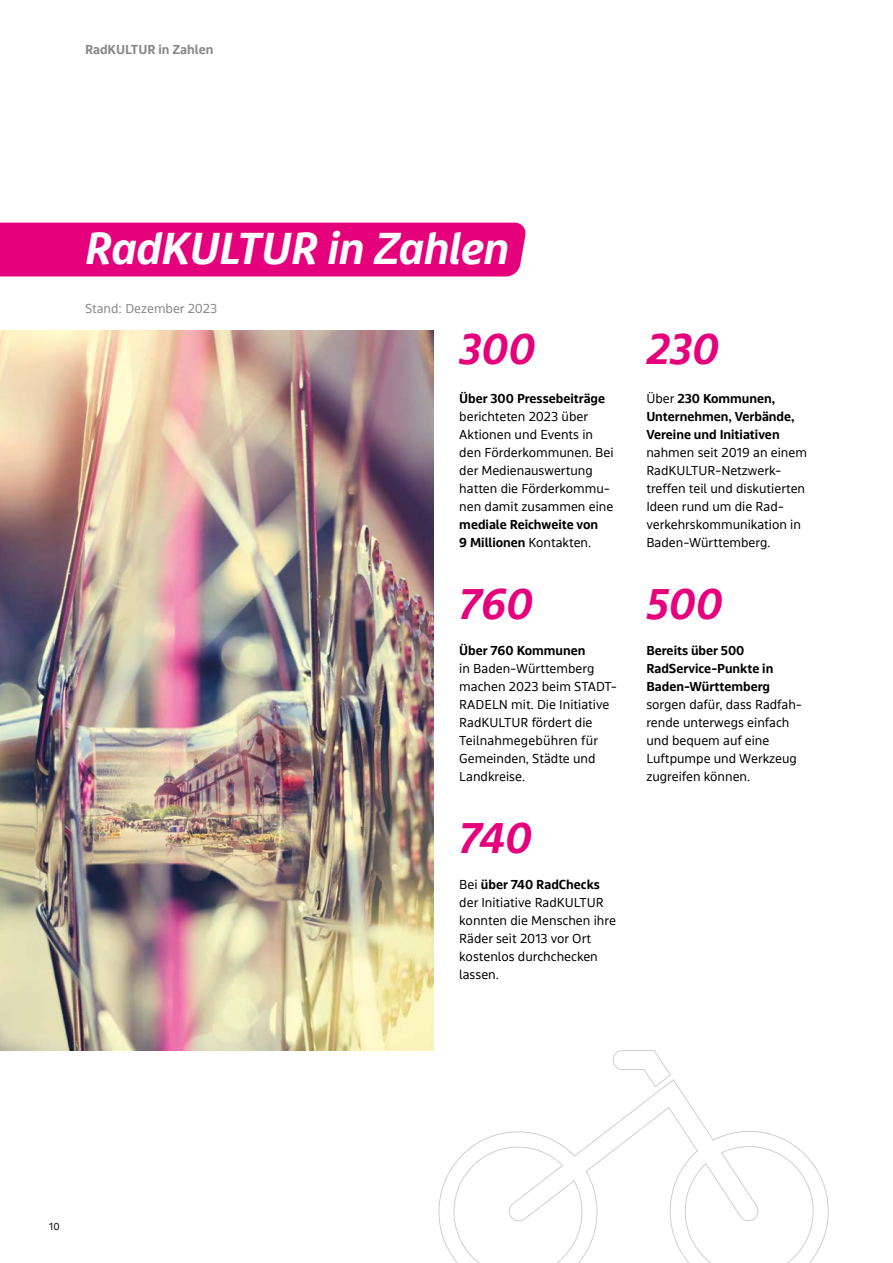
<style>
.page{position:relative;width:893px;height:1263px;background:#fff}
.page>*{position:absolute;margin:0;border:0;box-sizing:border-box;transform-origin:0 0}
.H2_-_Kapitelüberschrift{font:italic 700 46.5px "bwegt Display";color:#fff}
.t1{font:italic 700 45px "bwegt Display";color:#e5007c}
.P_-_Fließtext{font:13.5px/18px "bwegt Text";color:#000}
.P_-_Fließtext-2{font:13.5px "bwegt Text";color:#868786}
.t2{font:700 13.5px "bwegt Text";color:#868786}
.t3{font:10.5px "bwegt Text";color:#000}
.s1{font-weight:700}
</style>
<div class="page">
<img style="left:0;top:331px;width:434px;height:719px">
<svg style="left:439px;top:1079px;width:390px;height:184px"></svg>
<svg style="left:613px;top:1050px;width:58px;height:37px"></svg>
<div style="left:0;top:223px;width:526px;height:53px;background:#e5007c"></div>
<p class="t2" style="left:85px;top:41px;width:130px">RadKULTUR in Zahlen</p>
<h2 class="H2_-_Kapitelüberschrift" style="left:85px;top:222px;width:426px">RadKULTUR in Zahlen</h2>
<p class="P_-_Fließtext-2" style="left:85px;top:300px;width:134px">Stand: Dezember 2023</p>
<h2 class="t1" style="left:459px;top:323px;width:78px">300</h2>
<h2 class="t1" style="left:647px;top:323px;width:74px">230</h2>
<p class="P_-_Fließtext" style="left:459px;top:390px;width:156px"><span class="s1">Über 300 Pressebeiträge </span>berichteten 2023 über<br>Aktionen und Events in den Förderkommunen. Bei der Medienauswertung hatten die Förderkommu&shy;nen damit zusammen eine <span class="s1">mediale Reichweite von<br>9 Millionen</span> Kontakten.</p>
<p class="P_-_Fließtext" style="left:646px;top:390px;width:162px">Über <span class="s1">230 Kommunen,<br>Unternehmen, Verbände,<br>Vereine und Initiativen </span>nahmen seit 2019 an einem<br>RadKULTUR-Netzwerk&shy;treffen teil und diskutierten<br>Ideen rund um die Rad&shy;verkehrskommunikation in<br>Baden-Württemberg.</p>
<h2 class="t1" style="left:459px;top:578px;width:75px">760</h2>
<h2 class="t1" style="left:646px;top:578px;width:78px">500</h2>
<p class="P_-_Fließtext" style="left:459px;top:642px;width:159px"><span class="s1">Über 760 Kommunen<br></span>in Baden-Württemberg machen 2023 beim STADT-<br>RADELN mit. Die Initiative<br>RadKULTUR fördert die<br>Teilnahmegebühren für<br>Gemeinden, Städte und<br>Landkreise.</p>
<p class="P_-_Fließtext" style="left:646px;top:642px;width:157px"><span class="s1">Bereits über 500<br>RadService-Punkte in<br>Baden-Württemberg </span>sorgen dafür, dass Radfah&shy;rende unterwegs einfach und bequem auf eine<br>Luftpumpe und Werkzeug zugreifen können.</p>
<h2 class="t1" style="left:459px;top:811px;width:74px">740</h2>
<p class="P_-_Fließtext" style="left:459px;top:876px;width:158px">Bei <span class="s1">über 740 RadChecks </span>der Initiative RadKULTUR konnten die Menschen ihre<br>Räder seit 2013 vor Ort kostenlos durchchecken lassen.</p>
<p class="t3" style="left:49px;top:1220px;width:12px">10</p>
</div>
